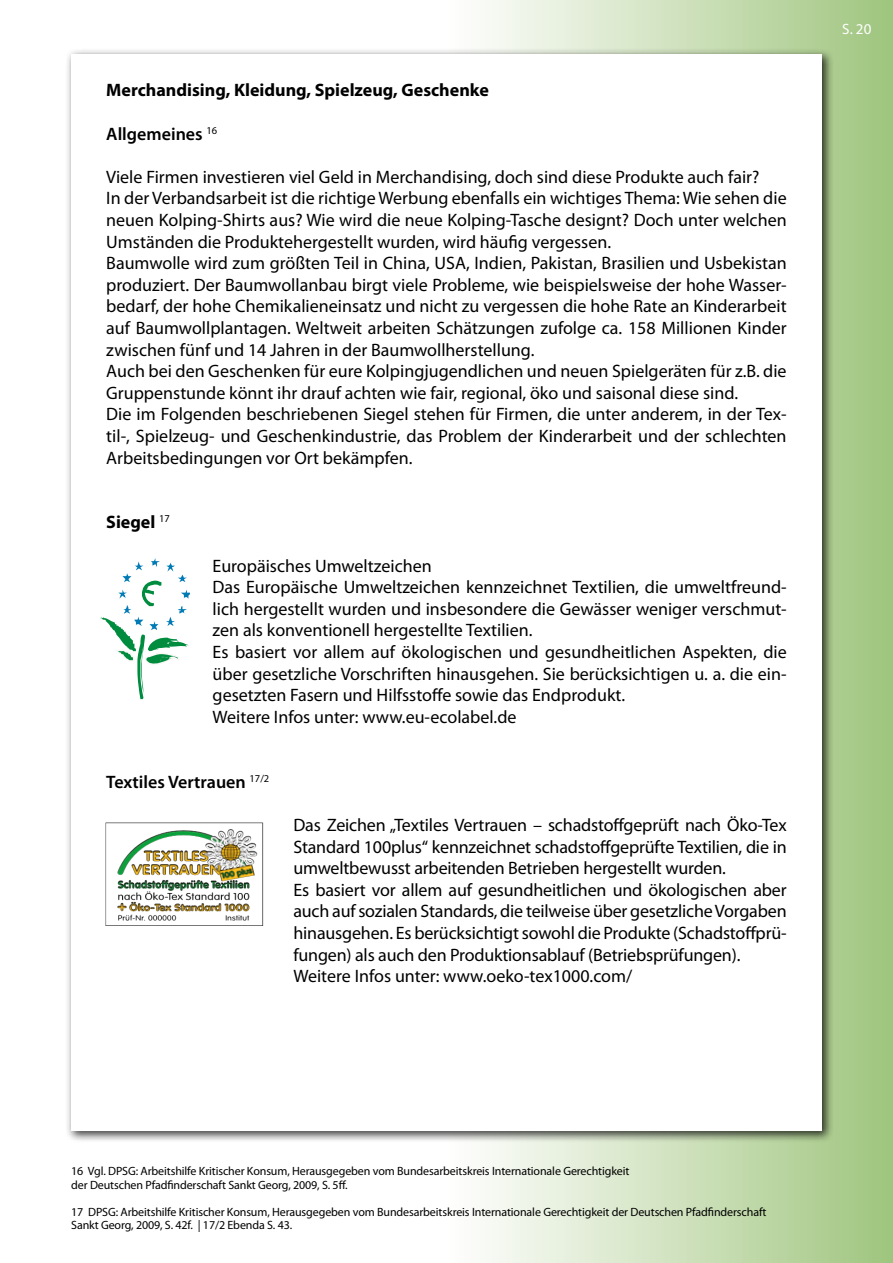
<style>
.page{position:relative;width:893px;height:1263px;background:#fff}
.page>*{position:absolute;margin:0;border:0;box-sizing:border-box;transform-origin:0 0}
.t1{font:18px/21.6px "Myriad Pro";color:#000}
.t2{font:700 18px "Myriad Pro";color:#000}
.t3{font:600 18px "Myriad Pro";color:#000}
.t4{font:15px "Myriad Pro";color:#fff}
.t5{font:12px/13.5px "Myriad Pro";letter-spacing:-.01em;color:#000}
</style>
<div class="page">
<div style="left:444px;top:1px;width:448px;height:1261px;background:linear-gradient(to right,#fff,#a1c680)"></div>
<div style="left:65px;top:48px;width:769px;height:1095px;background:#000;opacity:.75"></div>
<div style="left:71px;top:55px;width:751px;height:1076px;background:#fff"></div>
<svg style="left:100px;top:558px;width:90px;height:141px"></svg>
<img style="left:106px;top:822px;width:158px;height:104px">
<p class="t2" style="left:106px;top:79px;width:384px">Merchandising, Kleidung, Spielzeug, Geschenke</p>
<p class="t3" style="left:106px;top:122px;width:113px">Allgemeines <sup>16</sup></p>
<p class="t1" style="left:106px;top:166px;width:682px">Viele Firmen investieren viel Geld in Merchandising, doch sind diese Produkte auch fair?<br>In der Verbandsarbeit ist die richtige Werbung ebenfalls ein wichtiges Thema: Wie sehen die neuen Kolping-Shirts aus? Wie wird die neue Kolping-Tasche designt? Doch unter welchen Umständen die Produktehergestellt wurden, wird häufig vergessen.<br>Baumwolle wird zum größten Teil in China, USA, Indien, Pakistan, Brasilien und Usbekistan produziert. Der Baumwollanbau birgt viele Probleme, wie beispielsweise der hohe Wasser&shy;bedarf, der hohe Chemikalieneinsatz und nicht zu vergessen die hohe Rate an Kinderarbeit auf Baumwollplantagen. Weltweit arbeiten Schätzungen zufolge ca. 158 Millionen Kinder zwischen fünf und 14 Jahren in der Baumwollherstellung.<br>Auch bei den Geschenken für eure Kolpingjugendlichen und neuen Spielgeräten für z.B. die Gruppenstunde könnt ihr drauf achten wie fair, regional, öko und saisonal diese sind.<br>Die im Folgenden beschriebenen Siegel stehen für Firmen, die unter anderem, in der Tex&shy;til-, Spielzeug- und Geschenkindustrie, das Problem der Kinderarbeit und der schlechten Arbeitsbedingungen vor Ort bekämpfen.</p>
<p class="t2" style="left:106px;top:511px;width:65px">Siegel <sup>17</sup></p>
<p class="t1" style="left:213px;top:554px;width:576px">Europäisches Umweltzeichen<br>Das Europäische Umweltzeichen kennzeichnet Textilien, die umweltfreund&shy;lich hergestellt wurden und insbesondere die Gewässer weniger verschmut&shy;zen als konventionell hergestellte Textilien.<br>Es basiert vor allem auf ökologischen und gesundheitlichen Aspekten, die über gesetzliche Vorschriften hinausgehen. Sie berücksichtigen u. a. die ein&shy;gesetzten Fasern und Hilfsstoffe sowie das Endprodukt.<br>Weitere Infos unter: www.eu-ecolabel.de</p>
<p class="t3" style="left:106px;top:770px;width:165px">Textiles Vertrauen <sup>17/2</sup></p>
<p class="t1" style="left:293px;top:814px;width:495px">Das Zeichen „Textiles Vertrauen – schadstoffgeprüft nach Öko-Tex Standard 100plus“ kennzeichnet schadstoffgeprüfte Textilien, die in umweltbewusst arbeitenden Betrieben hergestellt wurden.<br>Es basiert vor allem auf gesundheitlichen und ökologischen aber auch auf sozialen Standards, die teilweise über gesetzliche Vorgaben hinausgehen. Es berücksichtigt sowohl die Produkte (Schadstoffprü&shy;fungen) als auch den Produktionsablauf (Betriebsprüfungen).<br>Weitere Infos unter: www.oeko-tex1000.com/</p>
<p class="t4" style="left:842px;top:20px;width:31px">S. 20</p>
<p class="t5" style="left:71px;top:1164px;width:560px">16 Vgl. DPSG: Arbeitshilfe Kritischer Konsum, Herausgegeben vom Bundesarbeitskreis Internationale Gerechtigkeit der Deutschen Pfadfinderschaft Sankt Georg, 2009, S. 5ff.</p>
<p class="t5" style="left:71px;top:1205px;width:697px">17 DPSG: Arbeitshilfe Kritischer Konsum, Herausgegeben vom Bundesarbeitskreis Internationale Gerechtigkeit der Deutschen Pfadfinderschaft<br>Sankt Georg, 2009, S. 42f. | 17/2 Ebenda S. 43.</p>
</div>
